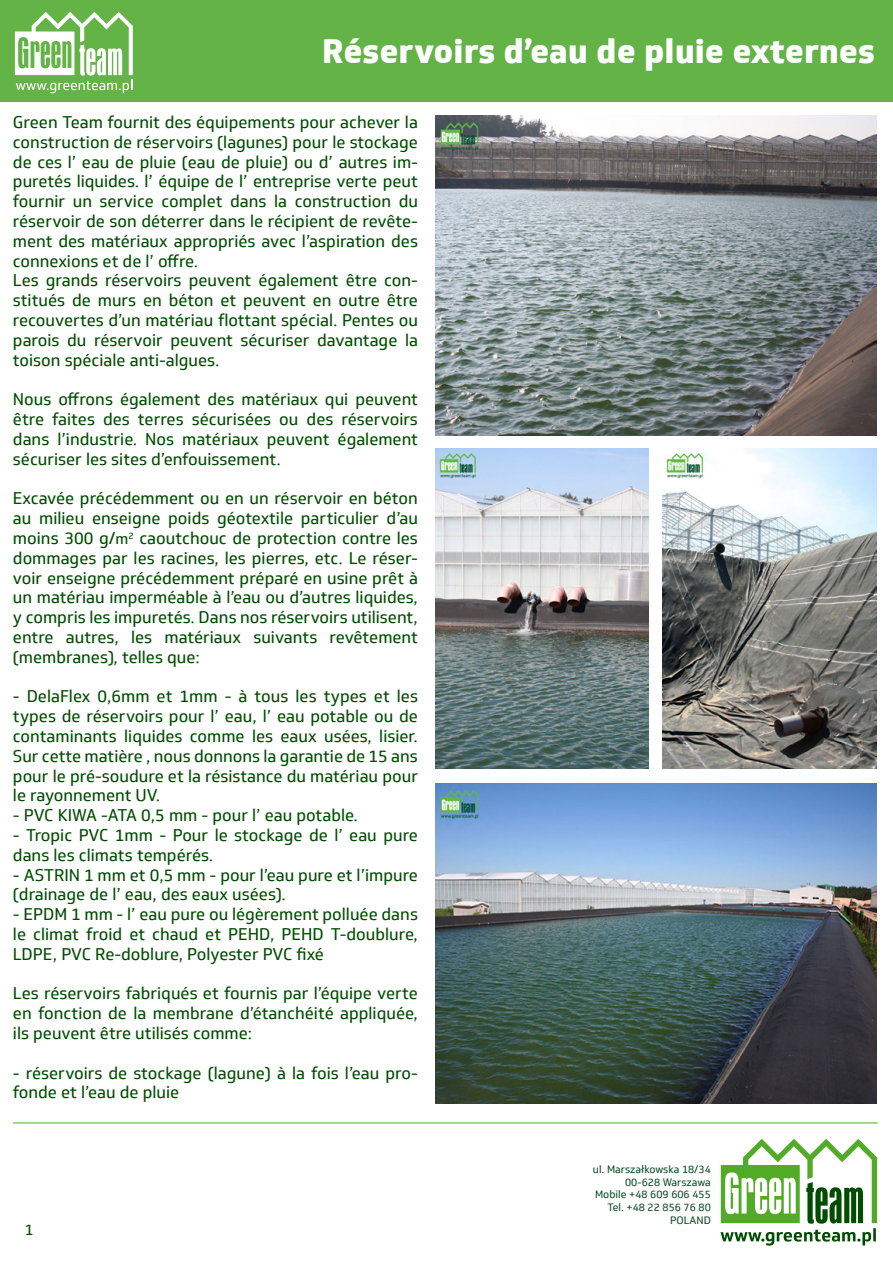
<style>
.page{position:relative;width:893px;height:1263px;background:#fff}
.page>*{position:absolute;margin:0;border:0;box-sizing:border-box;transform-origin:0 0}
.t1{font:800 33px "Soleto";color:#fff}
.t2{font:16.5px/19.8px "Soleto";color:#004d00;text-align:justify}
.t3{font:15px "Soleto";color:#004d00}
.t4{font:10.5px/12.6px "Soleto";color:#115029;text-align:right}
.s1{font-size:15px}
</style>
<div class="page">
<svg style="left:720px;top:1139px;width:157px;height:106px"></svg>
<hr style="left:13px;top:1122px;width:865px;height:1px;background:#52ab26">
<div style="left:0;top:0;width:893px;height:102px;background:#63b347"></div>
<img style="left:435px;top:115px;width:441px;height:321px">
<img style="left:435px;top:783px;width:441px;height:320px">
<img style="left:435px;top:449px;width:213px;height:320px">
<img style="left:663px;top:449px;width:213px;height:320px">
<svg style="left:15px;top:12px;width:118px;height:81px"></svg>
<h1 class="t1" style="left:322px;top:30px;width:554px">Réservoirs d’eau de pluie externes</h1>
<p class="t2" style="left:13px;top:112px;width:407px;text-align:left">Green Team fournit des équipements pour achever la construction de réservoirs (lagunes) pour le stockage de ces l’ eau de pluie (eau de pluie) ou d’ autres im&shy;puretés liquides. l’ équipe de l’ entreprise verte peut fournir un service complet dans la construction du réservoir de son déterrer dans le récipient de revête&shy;ment des matériaux appropriés avec l’aspiration des connexions et de l’ offre.<br>Les grands réservoirs peuvent également être con&shy;stitués de murs en béton et peuvent en outre être recouvertes d’un matériau flottant spécial. Pentes ou parois du réservoir peuvent sécuriser davantage la toison spéciale anti-algues.</p>
<p class="t2" style="left:13px;top:390px;width:407px">Nous offrons également des matériaux qui peuvent être faites des terres sécurisées ou des réservoirs dans l’industrie. Nos matériaux peuvent également sécuriser les sites d’enfouissement.</p>
<p class="t2" style="left:13px;top:489px;width:407px">Excavée précédemment ou en un réservoir en béton au milieu enseigne poids géotextile particulier d’au moins 300 g/<span class="s1">m</span><sup>2</sup> caoutchouc de protection contre les dommages par les racines, les pierres, etc. Le réser&shy;voir enseigne précédemment préparé en usine prêt à un matériau imperméable à l’eau ou d’autres liquides, y compris les impuretés. Dans nos réservoirs utilisent, entre autres, les matériaux suivants revêtement (membranes), telles que:</p>
<p class="t2" style="left:13px;top:687px;width:407px">- DelaFlex 0,6mm et 1mm - à tous les types et les types de réservoirs pour l’ eau, l’ eau potable ou de contaminants liquides comme les eaux usées, lisier.<br>Sur cette matière , nous donnons la garantie de 15 ans pour le pré-soudure et la résistance du matériau pour le rayonnement UV.</p>
<p class="t2" style="left:13px;top:805px;width:347px">- PVC KIWA -ATA 0,5 mm - pour l’ eau potable.</p>
<p class="t2" style="left:13px;top:825px;width:407px">- Tropic PVC 1mm - Pour le stockage de l’ eau pure dans les climats tempérés.</p>
<p class="t2" style="left:13px;top:865px;width:407px">- ASTRIN 1 mm et 0,5 mm - pour l’eau pure et l’impure (drainage de l’ eau, des eaux usées).</p>
<p class="t2" style="left:13px;top:904px;width:407px">- EPDM 1 mm - l’ eau pure ou légèrement polluée dans le climat froid et chaud et PEHD, PEHD T-doublure, LDPE, PVC Re-doblure, Polyester PVC fixé</p>
<p class="t2" style="left:13px;top:984px;width:406px">Les réservoirs fabriqués et fournis par l’équipe verte en fonction de la membrane d’étanchéité appliquée, ils peuvent être utilisés comme:</p>
<p class="t2" style="left:13px;top:1063px;width:407px">- réservoirs de stockage (lagune) à la fois l’eau pro&shy;fonde et l’eau de pluie</p>
<p class="t3" style="left:25px;top:1221px;width:10px">1</p>
<p class="t4" style="left:593px;top:1163px;width:119px">ul. Marszałkowska 18/34<br>00-628 Warszawa<br>Mobile +48 609 606 455<br>Tel. +48 22 856 76 80<br>POLAND</p>
</div>
